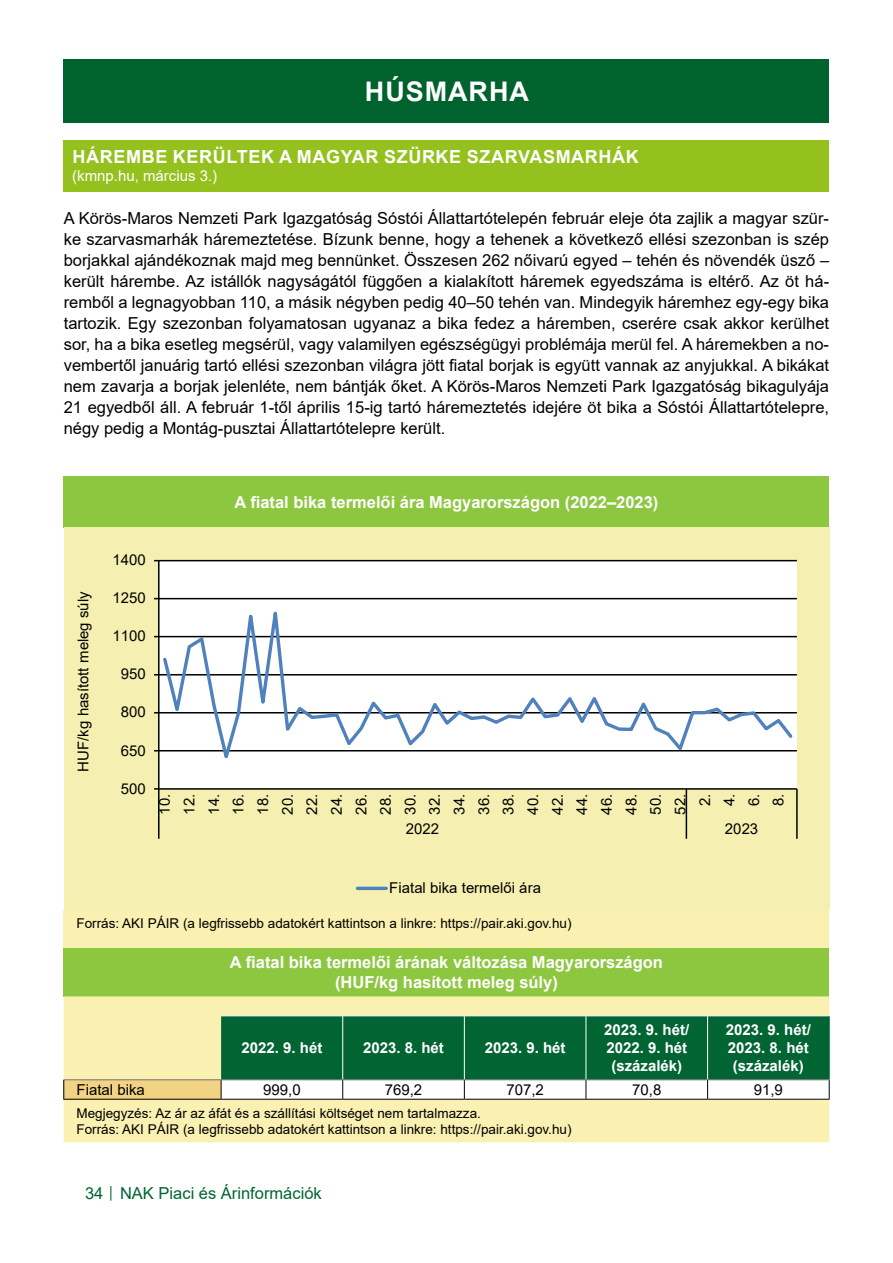
<style>
.page{position:relative;width:893px;height:1263px;background:#fff}
.page>*{position:absolute;margin:0;border:0;box-sizing:border-box;transform-origin:0 0}
.t1{font:700 27px "Arial";letter-spacing:.035em;color:#fff}
.t2{font:700 18px "Arial";letter-spacing:.035em;color:#fff}
.t3{font:16.5px/21px "Arial";color:#000;text-align:justify}
.t4{font:700 16.5px/19.8px "Arial";color:#fff;text-align:center}
.t5{font:16.5px "Arial";color:#006533}
.t6{font:15px/24.6px "Arial";color:#000;text-align:center}
.t7{font:700 15px/18px "Arial";color:#fff;text-align:center}
.t8{font:15px "Arial";color:#fff}
.t9{font:13.5px/16.2px "Arial";color:#000}
.s1{font-size:12px}
</style>
<div class="page">
<div style="left:64px;top:60px;width:765px;height:63px;background:#00632e"></div>
<div style="left:64px;top:140px;width:765px;height:51px;background:#95c11f"></div>
<div style="left:64px;top:947px;width:765px;height:49px;background:#8dc63f"></div>
<div style="left:64px;top:996px;width:765px;height:146px;background:#faf0b1"></div>
<div style="left:64px;top:1080px;width:157px;height:19px;background:#f2d383"></div>
<hr style="left:221px;top:1015px;width:122px;height:1px;background:#fff">
<hr style="left:343px;top:1015px;width:121px;height:1px;background:#fff">
<hr style="left:464px;top:1015px;width:122px;height:1px;background:#fff">
<hr style="left:586px;top:1015px;width:122px;height:1px;background:#fff">
<hr style="left:708px;top:1015px;width:122px;height:1px;background:#fff">
<hr style="left:63px;top:1079px;width:158px;height:1px;background:#706f6f">
<svg style="left:63px;top:1080px;width:1px;height:19px"></svg>
<svg style="left:221px;top:1016px;width:609px;height:83px"></svg>
<hr style="left:63px;top:1099px;width:158px;height:1px;background:#000">
<hr style="left:221px;top:1099px;width:122px;height:1px;background:#000">
<hr style="left:343px;top:1099px;width:121px;height:1px;background:#000">
<hr style="left:464px;top:1099px;width:122px;height:1px;background:#000">
<hr style="left:586px;top:1099px;width:122px;height:1px;background:#000">
<hr style="left:708px;top:1099px;width:122px;height:1px;background:#000">
<div style="left:64px;top:476px;width:765px;height:51px;background:#8dc63f"></div>
<div style="left:64px;top:910px;width:765px;height:37px;background:#faf0b1"></div>
<div style="left:64px;top:527px;width:765px;height:383px;background:#f5f0b1"></div>
<div style="left:159px;top:561px;width:638px;height:228px;background:#fff"></div>
<hr style="left:159px;top:750px;width:638px;height:1px;background:#000">
<hr style="left:159px;top:712px;width:638px;height:1px;background:#000">
<hr style="left:159px;top:674px;width:638px;height:1px;background:#000">
<hr style="left:159px;top:636px;width:638px;height:1px;background:#000">
<hr style="left:159px;top:598px;width:638px;height:1px;background:#000">
<hr style="left:159px;top:560px;width:638px;height:1px;background:#000">
<hr style="left:158px;top:561px;width:2px;height:228px;background:#000">
<hr style="left:159px;top:788px;width:638px;height:2px;background:#000">
<hr style="left:158px;top:789px;width:2px;height:27px;background:#000">
<hr style="left:796px;top:789px;width:2px;height:27px;background:#000">
<hr style="left:158px;top:816px;width:2px;height:23px;background:#000">
<svg style="left:686px;top:790px;width:1px;height:49px"></svg>
<hr style="left:796px;top:816px;width:2px;height:23px;background:#000">
<svg style="left:161px;top:597px;width:634px;height:162px"></svg>
<hr style="left:357px;top:887px;width:29px;height:3px;background:#4f81bd">
<h1 class="t1" style="left:365px;top:73px;width:166px">HÚSMARHA</h1>
<p class="t2" style="left:73px;top:144px;width:568px">HÁREMBE KERÜLTEK A MAGYAR SZÜRKE SZARVASMARHÁK</p>
<p class="t8" style="left:72px;top:166px;width:147px">(kmnp.hu, március 3.)</p>
<p class="t3" style="left:64px;top:208px;width:767px">A Körös-Maros Nemzeti Park Igazgatóság Sóstói Állattartótelepén február eleje óta zajlik a magyar szür&shy;ke szarvasmarhák háremeztetése. Bízunk benne, hogy a tehenek a következő ellési szezonban is szép borjakkal ajándékoznak majd meg bennünket. Összesen 262 nőivarú egyed – tehén és növendék üsző – került hárembe. Az istállók nagyságától függően a kialakított háremek egyedszáma is eltérő. Az öt há&shy;remből a legnagyobban 110, a másik négyben pedig 40–50 tehén van. Mindegyik háremhez egy-egy bika tartozik. Egy szezonban folyamatosan ugyanaz a bika fedez a háremben, cserére csak akkor kerülhet sor, ha a bika esetleg megsérül, vagy valamilyen egészségügyi problémája merül fel. A háremekben a no&shy;vembertől januárig tartó ellési szezonban világra jött fiatal borjak is együtt vannak az anyjukkal. A bikákat nem zavarja a borjak jelenléte, nem bántják őket. A Körös-Maros Nemzeti Park Igazgatóság bikagulyája 21 egyedből áll. A február 1-től április 15-ig tartó háremeztetés idejére öt bika a Sóstói Állattartótelepre, négy pedig a Montág-pusztai Állattartótelepre került.</p>
<p class="t6" style="left:71px;top:771px;width:181px;rotate:-90deg">HUF/kg hasított meleg súly</p>
<p class="t4" style="left:234px;top:492px;width:425px">A fiatal bika termelői ára Magyarországon (2022–2023)</p>
<p class="t6" style="left:112px;top:548px;width:35px">1400</p>
<p class="t6" style="left:112px;top:586px;width:35px">1250</p>
<p class="t6" style="left:112px;top:624px;width:35px">1100</p>
<p class="t6" style="left:121px;top:662px;width:27px">950</p>
<p class="t6" style="left:121px;top:700px;width:27px">800</p>
<p class="t6" style="left:121px;top:738px;width:27px">650</p>
<p class="t6" style="left:121px;top:776px;width:27px">500</p>
<p class="t6" style="left:152px;top:815px;width:22px;rotate:-90deg">10.<br>12.<br>14.<br>16.<br>18.<br>20.<br>22.<br>24.<br>26.<br>28.<br>30.<br>32.<br>34.<br>36.<br>38.<br>40.<br>42.<br>44.<br>46.<br>48.<br>50.<br>52.<br>2.<br>4.<br>6.<br>8.</p>
<p class="t6" style="left:406px;top:817px;width:35px">2022</p>
<p class="t6" style="left:725px;top:817px;width:35px">2023</p>
<p class="t6" style="left:389px;top:875px;width:153px">Fiatal bika termelői ára</p>
<p class="t9" style="left:77px;top:915px;width:496px">Forrás: AKI PÁIR (a legfrissebb adatokért kattintson a linkre: https://pair.aki.gov.hu)</p>
<p class="t4" style="left:230px;top:952px;width:435px">A fiatal bika termelői árának változása Magyarországon (HUF/kg hasított meleg súly)</p>
<p class="t7" style="left:241px;top:1039px;width:82px">2022. 9. hét</p>
<p class="t7" style="left:363px;top:1039px;width:82px">2023. 8. hét</p>
<p class="t7" style="left:485px;top:1039px;width:82px">2023. 9. hét</p>
<p class="t7" style="left:604px;top:1021px;width:87px">2023. 9. hét/<br>2022. 9. hét (százalék)</p>
<p class="t7" style="left:726px;top:1021px;width:87px">2023. 9. hét/<br>2023. 8. hét (százalék)</p>
<p class="t6" style="left:77px;top:1077px;width:70px">Fiatal bika</p>
<p class="t6" style="left:263px;top:1077px;width:39px">999,0</p>
<p class="t6" style="left:385px;top:1077px;width:39px">769,2</p>
<p class="t6" style="left:506px;top:1077px;width:39px">707,2</p>
<p class="t6" style="left:632px;top:1077px;width:31px">70,8</p>
<p class="t6" style="left:754px;top:1077px;width:31px">91,9</p>
<p class="t9" style="left:77px;top:1104px;width:496px">Megjegyzés: Az ár az áfát és a szállítási költséget nem tartalmazza.<br>Forrás: AKI PÁIR (a legfrissebb adatokért kattintson a linkre: https://pair.aki.gov.hu)</p>
<p class="t5" style="left:85px;top:1182px;width:238px">34 <span class="s1">│</span> NAK Piaci és Árinformációk</p>
</div>
